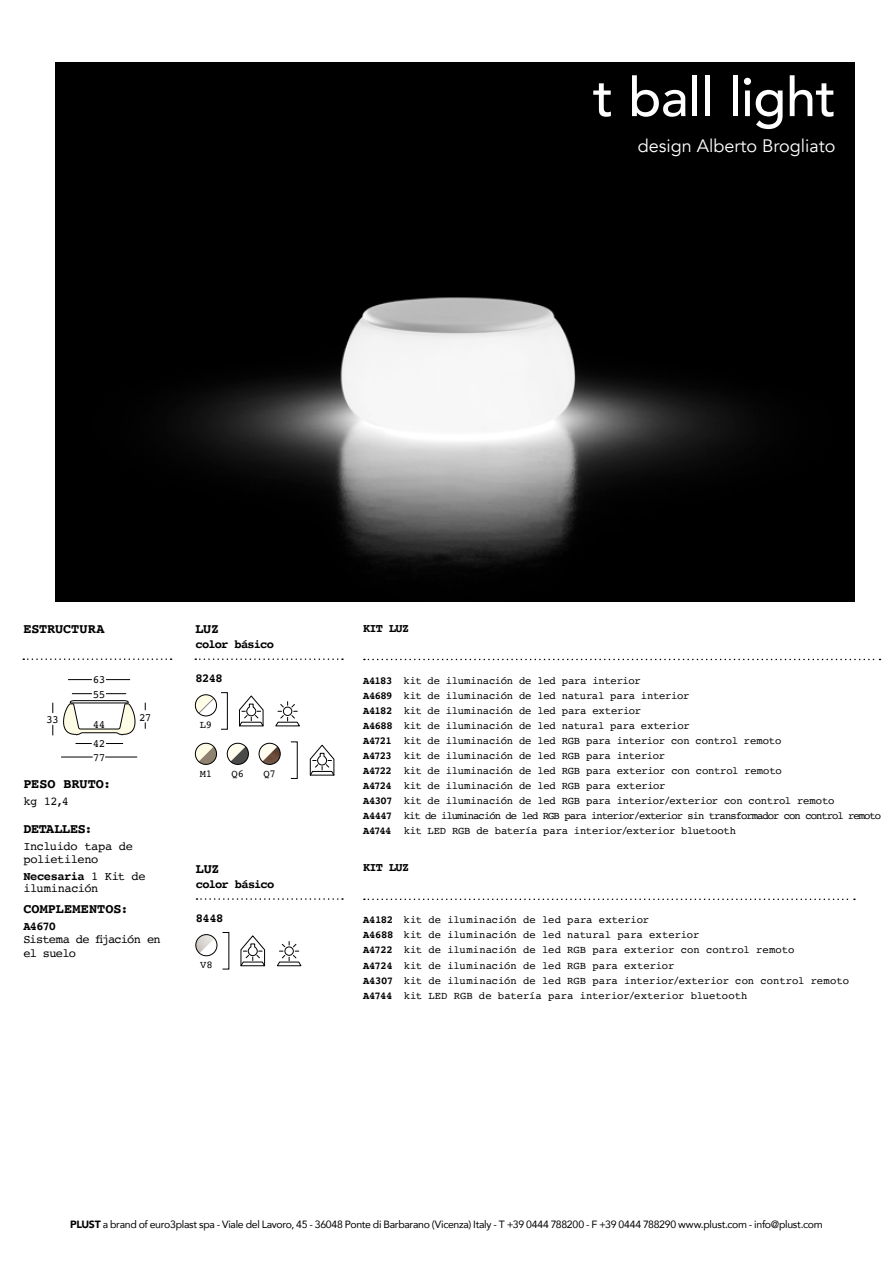
<style>
.page{position:relative;width:893px;height:1263px;background:#fff}
.page>*{position:absolute;margin:0;border:0;box-sizing:border-box;transform-origin:0 0}
.t1{font:500 54px "Avenir";letter-spacing:-.01em;color:#fff}
.t2{font:18px "Avenir";color:#fff}
.t3{font:700 13.5px "Courier";letter-spacing:-.005em;color:#000}
.t4{font:700 13.5px "Courier";letter-spacing:-.03em;color:#000}
.t5{font:12px/13.5px "Courier";letter-spacing:-.045em;color:#000}
.t6{font:700 12px "Courier";letter-spacing:-.06em;color:#000}
.t7{font:12px/13.5px "Courier";letter-spacing:-.065em;color:#000}
.t8{font:11.1px/13.6px "Courier";letter-spacing:-.055em;color:#000}
.t9{font:10.5px/15px "Courier";letter-spacing:-.015em;color:#000}
.t10{font:10.5px "Avenir";letter-spacing:-.03em;color:#000}
.s1{font-weight:700}
.s2{font-weight:900}
</style>
<div class="page">
<img style="left:55px;top:63px;width:800px;height:538px">
<svg style="left:23px;top:658px;width:149px;height:2px"></svg>
<svg style="left:106px;top:679px;width:24px;height:1px"></svg>
<svg style="left:106px;top:743px;width:17px;height:1px"></svg>
<hr style="left:105px;top:757px;width:32px;height:1px;background:#000">
<svg style="left:68px;top:679px;width:24px;height:1px"></svg>
<svg style="left:76px;top:743px;width:16px;height:1px"></svg>
<hr style="left:61px;top:757px;width:32px;height:1px;background:#000">
<svg style="left:63px;top:693px;width:73px;height:43px"></svg>
<svg style="left:195px;top:658px;width:148px;height:2px"></svg>
<svg style="left:195px;top:696px;width:22px;height:20px"></svg>
<div style="left:195px;top:694px;width:22px;height:22px;border:1px solid #000;border-radius:50%"></div>
<svg style="left:195px;top:743px;width:22px;height:20px"></svg>
<div style="left:195px;top:743px;width:22px;height:22px;border:1px solid #000;border-radius:50%"></div>
<svg style="left:227px;top:743px;width:21px;height:20px"></svg>
<div style="left:227px;top:743px;width:22px;height:22px;border:1px solid #000;border-radius:50%"></div>
<svg style="left:259px;top:743px;width:21px;height:21px"></svg>
<img style="left:262px;top:746px;width:18px;height:18px">
<div style="left:259px;top:743px;width:21px;height:22px;border:1px solid #000;border-radius:50%"></div>
<div style="left:221px;top:692px;width:7px;height:37px;border:1px solid #000"></div>
<svg style="left:239px;top:696px;width:61px;height:30px"></svg>
<svg style="left:310px;top:745px;width:25px;height:30px"></svg>
<svg style="left:364px;top:659px;width:516px;height:1px"></svg>
<svg style="left:197px;top:898px;width:146px;height:2px"></svg>
<img style="left:196px;top:934px;width:19px;height:19px">
<div style="left:196px;top:934px;width:21px;height:22px;border:1px solid #000;border-radius:50%"></div>
<svg style="left:241px;top:935px;width:61px;height:31px"></svg>
<svg style="left:364px;top:898px;width:491px;height:2px"></svg>
<h1 class="t1" style="left:593px;top:51px;width:244px">t ball light</h1>
<h2 class="t2" style="left:638px;top:135px;width:199px">design Alberto Brogliato</h2>
<p class="t3" style="left:23px;top:618px;width:83px">ESTRUCTURA</p>
<p class="t8" style="left:93px;top:672px;width:14px">63</p>
<p class="t8" style="left:93px;top:687px;width:14px">55</p>
<p class="t8" style="left:46px;top:712px;width:14px">33</p>
<p class="t8" style="left:139px;top:710px;width:14px">27</p>
<p class="t8" style="left:93px;top:717px;width:14px">44</p>
<p class="t8" style="left:93px;top:736px;width:14px">42<br>77</p>
<p class="t3" style="left:23px;top:773px;width:89px">PESO BRUTO:</p>
<p class="t5" style="left:23px;top:794px;width:47px">kg 12,4</p>
<p class="t4" style="left:23px;top:818px;width:71px">DETALLES:</p>
<p class="t5" style="left:23px;top:839px;width:111px">Incluido tapa de polietileno</p>
<p class="t5" style="left:23px;top:870px;width:124px;line-height:12px"><span class="s1">Necesaria</span> 1 Kit de iluminación</p>
<p class="t3" style="left:23px;top:898px;width:107px">COMPLEMENTOS:</p>
<p class="t6" style="left:23px;top:916px;width:34px">A4670</p>
<p class="t7" style="left:23px;top:932px;width:139px">Sistema de fijación en el suelo</p>
<p class="t3" style="left:195px;top:618px;width:25px">LUZ</p>
<p class="t6" style="left:195px;top:635px;width:80px">color básico</p>
<p class="t6" style="left:195px;top:668px;width:29px">8248</p>
<p class="t9" style="left:200px;top:717px;width:14px">L9</p>
<p class="t9" style="left:200px;top:765px;width:14px">M1</p>
<p class="t9" style="left:232px;top:765px;width:14px">Q6</p>
<p class="t9" style="left:264px;top:765px;width:14px">Q7</p>
<p class="t3" style="left:196px;top:857px;width:25px">LUZ</p>
<p class="t6" style="left:196px;top:875px;width:80px">color básico</p>
<p class="t6" style="left:196px;top:908px;width:29px">8448</p>
<p class="t9" style="left:200px;top:957px;width:14px">V8</p>
<p class="t6" style="left:363px;top:618px;width:48px">KIT LUZ</p>
<p class="t9" style="left:363px;top:672px;width:520px"><span class="s1">A4183</span> kit de iluminación de led para interior<br><span class="s1">A4689</span> kit de iluminación de led natural para interior<br><span class="s1">A4182</span> kit de iluminación de led para exterior<br><span class="s1">A4688</span> kit de iluminación de led natural para exterior<br><span class="s1">A4721</span> kit de iluminación de led RGB para interior con control remoto<br><span class="s1">A4723</span> kit de iluminación de led RGB para interior<br><span class="s1">A4722</span> kit de iluminación de led RGB para exterior con control remoto<br><span class="s1">A4724</span> kit de iluminación de led RGB para exterior<br><span class="s1">A4307</span> kit de iluminación de led RGB para interior/exterior con control remoto<br><span class="s1">A4447</span> kit de iluminación de led RGB para interior/exterior sin transformador con control remoto <span class="s1">A4744</span> kit LED RGB de batería para interior/exterior bluetooth</p>
<p class="t6" style="left:363px;top:858px;width:48px">KIT LUZ</p>
<p class="t9" style="left:363px;top:912px;width:487px"><span class="s1">A4182</span> kit de iluminación de led para exterior<br><span class="s1">A4688</span> kit de iluminación de led natural para exterior<br><span class="s1">A4722</span> kit de iluminación de led RGB para exterior con control remoto<br><span class="s1">A4724</span> kit de iluminación de led RGB para exterior<br><span class="s1">A4307</span> kit de iluminación de led RGB para interior/exterior con control remoto <span class="s1">A4744</span> kit LED RGB de batería para interior/exterior bluetooth</p>
<p class="t10" style="left:70px;top:1216px;width:754px"><span class="s2">PLUST</span> a brand of euro3plast spa - Viale del Lavoro, 45 - 36048 Ponte di Barbarano (Vicenza) Italy - T +39 0444 788200 - F +39 0444 788290 www.plust.com - info@plust.com</p>
</div>
